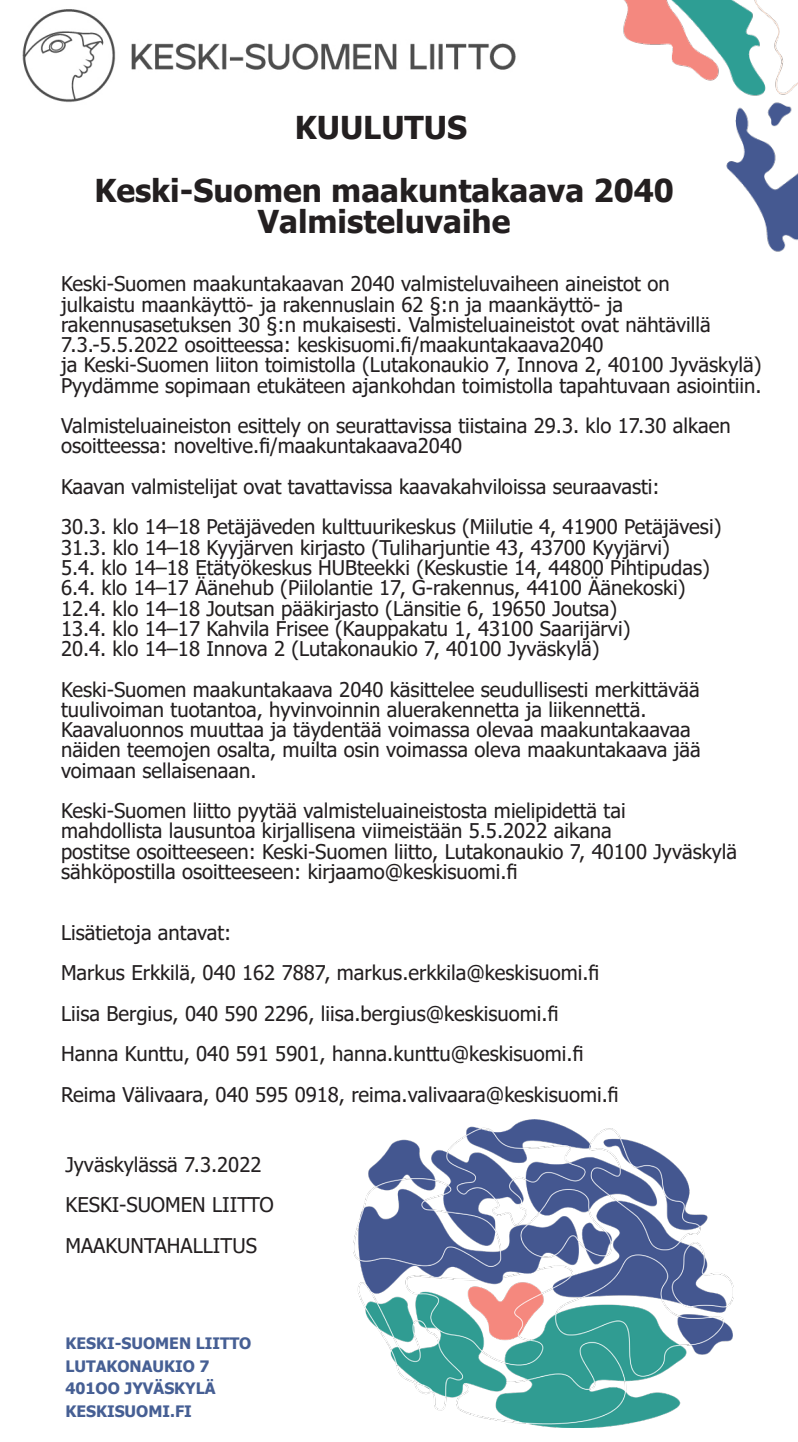
<style>
.page{position:relative;width:798px;height:1442px;background:#fff}
.page>*{position:absolute;margin:0;border:0;box-sizing:border-box;transform-origin:0 0}
.t1{font:700 31.5px "Tahoma";color:#231f20}
.t2{font:20.25px/20.2px "Tahoma";color:#231f20}
.t3{font:700 15.75px/22.5px "Tahoma";color:#465f94}
</style>
<div class="page">
<img style="left:353px;top:1119px;width:380px;height:308px">
<img style="left:22px;top:9px;width:494px;height:93px">
<img style="left:623px;top:0;width:174px;height:252px">
<p class="t1" style="left:295px;top:105px;width:174px">KUULUTUS</p>
<p class="t1" style="left:94px;top:168px;width:581px">Keski-Suomen maakuntakaava 2040</p>
<p class="t1" style="left:258px;top:200px;width:254px">Valmisteluvaihe</p>
<p class="t2" style="left:61px;top:275px;width:651px">Keski-Suomen maakuntakaavan 2040 valmisteluvaiheen aineistot on julkaistu maankäyttö- ja rakennuslain 62 §:n ja maankäyttö- ja rakennusasetuksen 30 §:n mukaisesti. Valmisteluaineistot ovat nähtävillä</p>
<p class="t2" style="left:61px;top:336px;width:544px">7.3.-5.5.2022 osoitteessa: keskisuomi.fi/maakuntakaava2040</p>
<p class="t2" style="left:61px;top:356px;width:701px">ja Keski-Suomen liiton toimistolla (Lutakonaukio 7, Innova 2, 40100 Jyväskylä)<br>Pyydämme sopimaan etukäteen ajankohdan toimistolla tapahtuvaan asiointiin.</p>
<p class="t2" style="left:61px;top:417px;width:671px">Valmisteluaineiston esittely on seurattavissa tiistaina 29.3. klo 17.30 alkaen osoitteessa: noveltive.fi/maakuntakaava2040</p>
<p class="t2" style="left:61px;top:477px;width:600px">Kaavan valmistelijat ovat tavattavissa kaavakahviloissa seuraavasti:</p>
<p class="t2" style="left:61px;top:518px;width:661px">30.3. klo 14–18 Petäjäveden kulttuurikeskus (Miilutie 4, 41900 Petäjävesi)</p>
<p class="t2" style="left:61px;top:538px;width:610px">31.3. klo 14–18 Kyyjärven kirjasto (Tuliharjuntie 43, 43700 Kyyjärvi)</p>
<p class="t2" style="left:61px;top:558px;width:650px">5.4. klo 14–18 Etätyökeskus HUBteekki (Keskustie 14, 44800 Pihtipudas)</p>
<p class="t2" style="left:61px;top:579px;width:625px">6.4. klo 14–17 Äänehub (Piilolantie 17, G-rakennus, 44100 Äänekoski)</p>
<p class="t2" style="left:61px;top:599px;width:557px">12.4. klo 14–18 Joutsan pääkirjasto (Länsitie 6, 19650 Joutsa)</p>
<p class="t2" style="left:61px;top:619px;width:570px">13.4. klo 14–17 Kahvila Frisee (Kauppakatu 1, 43100 Saarijärvi)</p>
<p class="t2" style="left:61px;top:639px;width:539px">20.4. klo 14–18 Innova 2 (Lutakonaukio 7, 40100 Jyväskylä)</p>
<p class="t2" style="left:61px;top:680px;width:641px">Keski-Suomen maakuntakaava 2040 käsittelee seudullisesti merkittävää tuulivoiman tuotantoa, hyvinvoinnin aluerakennetta ja liikennettä.<br>Kaavaluonnos muuttaa ja täydentää voimassa olevaa maakuntakaavaa näiden teemojen osalta, muilta osin voimassa oleva maakuntakaava jää voimaan sellaisenaan.</p>
<p class="t2" style="left:61px;top:801px;width:566px">Keski-Suomen liitto pyytää valmisteluaineistosta mielipidettä tai mahdollista lausuntoa kirjallisena viimeistään 5.5.2022 aikana</p>
<p class="t2" style="left:61px;top:842px;width:677px">postitse osoitteeseen: Keski-Suomen liitto, Lutakonaukio 7, 40100 Jyväskylä</p>
<p class="t2" style="left:61px;top:862px;width:458px">sähköpostilla osoitteeseen: kirjaamo@keskisuomi.fi</p>
<p class="t2" style="left:61px;top:923px;width:172px">Lisätietoja antavat:</p>
<p class="t2" style="left:61px;top:963px;width:539px">Markus Erkkilä, 040 162 7887, markus.erkkila@keskisuomi.fi</p>
<p class="t2" style="left:61px;top:1004px;width:499px">Liisa Bergius, 040 590 2296, liisa.bergius@keskisuomi.fi</p>
<p class="t2" style="left:61px;top:1044px;width:523px">Hanna Kunttu, 040 591 5901, hanna.kunttu@keskisuomi.fi</p>
<p class="t2" style="left:61px;top:1085px;width:559px">Reima Välivaara, 040 595 0918, reima.valivaara@keskisuomi.fi</p>
<p class="t2" style="left:65px;top:1155px;width:197px">Jyväskylässä 7.3.2022</p>
<p class="t2" style="left:65px;top:1196px;width:210px">KESKI-SUOMEN LIITTO</p>
<p class="t2" style="left:65px;top:1236px;width:193px">MAAKUNTAHALLITUS</p>
<p class="t3" style="left:65px;top:1332px;width:187px">KESKI-SUOMEN LIITTO</p>
<p class="t3" style="left:65px;top:1355px;width:146px">LUTAKONAUKIO 7</p>
<p class="t3" style="left:65px;top:1377px;width:152px">401OO JYVÄSKYLÄ<br>KESKISUOMI.FI</p>
</div>
